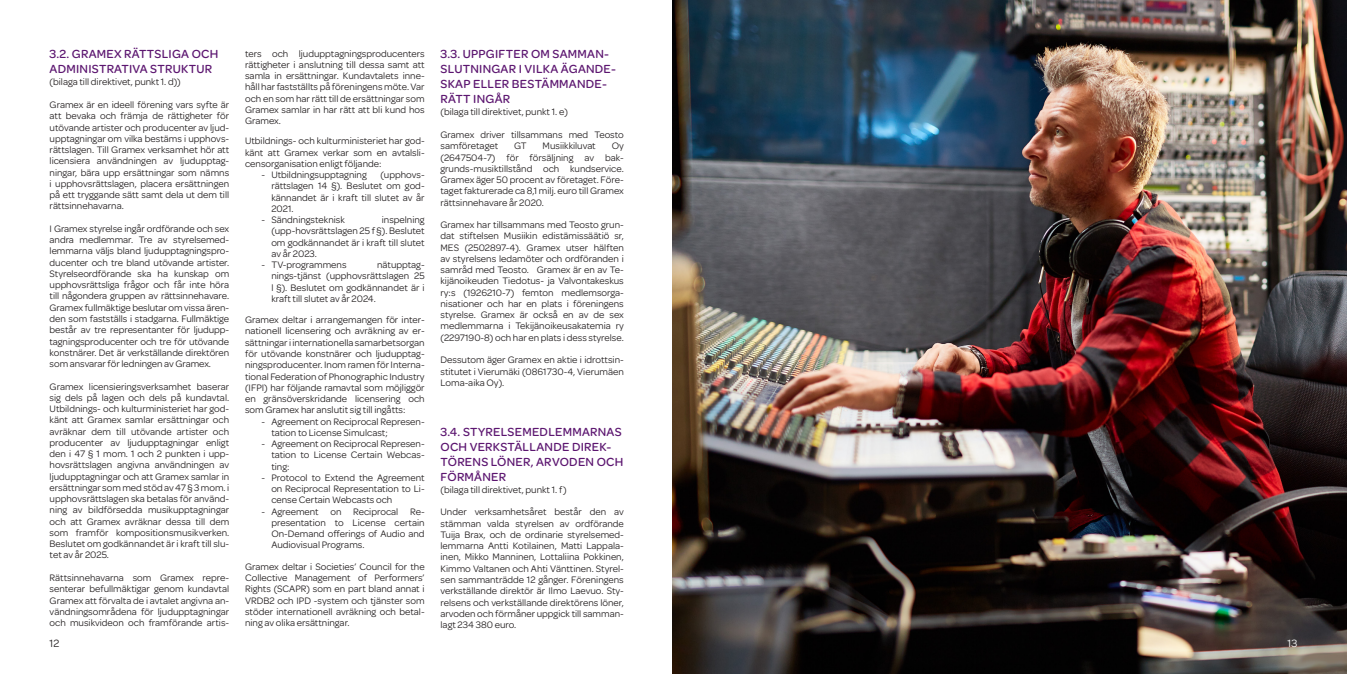
<style>
.page{position:relative;width:1347px;height:674px;background:#fff}
.page>*{position:absolute;margin:0;border:0;box-sizing:border-box;transform-origin:0 0}
.t1{font:500 12.5px/15px "Omnes";letter-spacing:.02em;color:#5c1670}
.t2{font:11.25px "Omnes";color:#231f20}
.t3{font:11.25px "Omnes";color:#fff}
.t4{font:10px/11.2px "Omnes";color:#231f20;text-align:justify}
</style>
<div class="page">
<img style="left:673px;top:0;width:673px;height:673px">
<p class="t1" style="left:50px;top:46px;width:170px">3.2. GRAMEX RÄTTSLIGA OCH<br>ADMINISTRATIVA STRUKTUR</p>
<p class="t4" style="left:50px;top:76px;width:133px">(bilaga till direktivet, punkt 1. d))</p>
<p class="t4" style="left:50px;top:98px;width:181px">Gramex är en ideell förening vars syfte är att bevaka och främja de rättigheter för utövande artister och producenter av ljud&shy;upptagningar om vilka bestäms i upphovs&shy;rättslagen. Till Gramex verksamhet hör att licensiera användningen av ljudupptag&shy;ningar, bära upp ersättningar som nämns i upphovsrättslagen, placera ersättningen på ett tryggande sätt samt dela ut dem till rättsinnehavarna.</p>
<p class="t4" style="left:50px;top:222px;width:181px">I Gramex styrelse ingår ordförande och sex andra medlemmar. Tre av styrelsemed&shy;lemmarna väljs bland ljudupptagningspro&shy;ducenter och tre bland utövande artister.<br>Styrelseordförande ska ha kunskap om upphovsrättsliga frågor och får inte höra till någondera gruppen av rättsinnehavare.<br>Gramex fullmäktige beslutar om vissa ären&shy;den som fastställs i stadgarna. Fullmäktige består av tre representanter för ljudupp&shy;tagningsproducenter och tre för utövande konstnärer. Det är verkställande direktören som ansvarar för ledningen av Gramex.</p>
<p class="t4" style="left:50px;top:380px;width:181px">Gramex licensieringsverksamhet baserar sig dels på lagen och dels på kundavtal.<br>Utbildnings- och kulturministeriet har god&shy;känt att Gramex samlar ersättningar och avräknar dem till utövande artister och producenter av ljudupptagningar enligt den i 47 § 1 mom. 1 och 2 punkten i upp&shy;hovsrättslagen angivna användningen av ljudupptagningar och att Gramex samlar in ersättningar som med stöd av 47 § 3 mom. i upphovsrättslagen ska betalas för använd&shy;ning av bildförsedda musikupptagningar och att Gramex avräknar dessa till dem som framför kompositionsmusikverken.<br>Beslutet om godkännandet är i kraft till slu&shy;tet av år 2025.</p>
<p class="t4" style="left:50px;top:571px;width:181px">Rättsinnehavarna som Gramex repre&shy;senterar befullmäktigar genom kundavtal Gramex att förvalta de i avtalet angivna an&shy;vändningsområdena för ljudupptagningar och musikvideon och framförande artis-</p>
<p class="t4" style="left:245px;top:47px;width:181px">ters och ljudupptagningsproducenters rättigheter i anslutning till dessa samt att samla in ersättningar. Kundavtalets inne&shy;håll har fastställts på föreningens möte. Var och en som har rätt till de ersättningar som Gramex samlar in har rätt att bli kund hos Gramex.</p>
<p class="t4" style="left:245px;top:135px;width:181px">Utbildnings- och kulturministeriet har god&shy;känt att Gramex verkar som en avtalsli&shy;censorganisation enligt följande:</p>
<p class="t4" style="left:261px;top:168px;width:107px">- Utbildningsupptagning</p>
<p class="t4" style="left:271px;top:168px;width:155px;text-indent:109px">(upphovs&shy;rättslagen 14 §). Beslutet om god&shy;kännandet är i kraft till slutet av år 2021.</p>
<p class="t4" style="left:261px;top:213px;width:85px">- Sändningsteknisk</p>
<p class="t4" style="left:271px;top:213px;width:155px;text-indent:110px">inspelning (upp-hovsrättslagen 25 f §). Beslutet om godkännandet är i kraft till slutet av år 2023.</p>
<p class="t4" style="left:261px;top:258px;width:87px">- TV-programmens</p>
<p class="t4" style="left:271px;top:258px;width:155px;text-indent:106px">nätupptag&shy;nings-tjänst (upphovsrättslagen 25 l §). Beslutet om godkännandet är i kraft till slutet av år 2024.</p>
<p class="t4" style="left:245px;top:313px;width:181px">Gramex deltar i arrangemangen för inter&shy;nationell licensering och avräkning av er&shy;sättningar i internationella samarbetsorgan för utövande konstnärer och ljudupptag&shy;ningsproducenter. Inom ramen för Interna&shy;tional Federation of Phonographic Industry (IFPI) har följande ramavtal som möjliggör en gränsöverskridande licensering och som Gramex har anslutit sig till ingåtts:</p>
<p class="t4" style="left:271px;top:415px;width:155px;text-indent:-10px">- Agreement on Reciprocal Represen&shy;tation to License Simulcast;</p>
<p class="t4" style="left:271px;top:437px;width:155px;text-indent:-10px">- Agreement on Reciprocal Represen&shy;tation to License Certain Webcas&shy;ting:</p>
<p class="t4" style="left:271px;top:471px;width:155px;text-indent:-10px">- Protocol to Extend the Agreement on Reciprocal Representation to Li&shy;cense Certain Webcasts och</p>
<p class="t4" style="left:271px;top:505px;width:155px;text-indent:-10px">- Agreement on Reciprocal Re&shy;presentation to License certain On-Demand offerings of Audio and Audiovisual Programs.</p>
<p class="t4" style="left:245px;top:560px;width:181px">Gramex deltar i Societies’ Council for the Collective Management of Performers’ Rights (SCAPR) som en part bland annat i VRDB2 och IPD -system och tjänster som stöder internationell avräkning och betal&shy;ning av olika ersättningar.</p>
<p class="t1" style="left:440px;top:46px;width:177px">3.3. UPPGIFTER OM SAMMAN-<br>SLUTNINGAR I VILKA ÄGANDE-<br>SKAP ELLER BESTÄMMANDE-<br>RÄTT INGÅR</p>
<p class="t4" style="left:440px;top:106px;width:129px">(bilaga till direktivet, punkt 1. e)</p>
<p class="t4" style="left:440px;top:128px;width:185px">Gramex driver tillsammans med Teosto samföretaget</p>
<p class="t4" style="left:514px;top:140px;width:14px">GT</p>
<p class="t4" style="left:542px;top:140px;width:55px">Musiikkiluvat</p>
<p class="t4" style="left:440px;top:140px;width:185px;text-indent:171px">Oy (2647504-7) för försäljning av bak&shy;grunds-musiktillstånd och kundservice.<br>Gramex äger 50 procent av företaget. Före&shy;taget fakturerade ca 8,1 milj. euro till Gramex rättsinnehavare år 2020.</p>
<p class="t4" style="left:440px;top:218px;width:185px">Gramex har tillsammans med Teosto grun&shy;dat stiftelsen Musiikin edistämissäätiö sr, MES (2502897-4). Gramex utser hälften av styrelsens ledamöter och ordföranden i samråd med Teosto. Gramex är en av Te&shy;kijänoikeuden Tiedotus- ja Valvontakeskus ry:s (1926210-7) femton medlemsorga&shy;nisationer och har en plats i föreningens styrelse. Gramex är också en av de sex medlemmarna i Tekijänoikeusakatemia ry (2297190-8) och har en plats i dess styrelse.</p>
<p class="t4" style="left:440px;top:353px;width:185px">Dessutom äger Gramex en aktie i idrottsin&shy;stitutet i Vierumäki (0861730-4, Vierumäen Loma-aika Oy).</p>
<p class="t1" style="left:440px;top:423px;width:184px">3.4. STYRELSEMEDLEMMARNAS<br>OCH VERKSTÄLLANDE DIREK-<br>TÖRENS LÖNER, ARVODEN OCH<br>FÖRMÅNER</p>
<p class="t4" style="left:440px;top:483px;width:127px">(bilaga till direktivet, punkt 1. f)</p>
<p class="t4" style="left:440px;top:505px;width:185px">Under verksamhetsåret består den av stämman valda styrelsen av ordförande Tuija Brax, och de ordinarie styrelsemed&shy;lemmarna Antti Kotilainen, Matti Lappala&shy;inen, Mikko Manninen, Lottaliina Pokkinen, Kimmo Valtanen och Ahti Vänttinen. Styrel&shy;sen sammanträdde 12 gånger. Föreningens verkställande direktör är Ilmo Laevuo. Sty&shy;relsens och verkställande direktörens löner, arvoden och förmåner uppgick till samman&shy;lagt 234 380 euro.</p>
<p class="t2" style="left:50px;top:635px;width:11px">12</p>
<p class="t3" style="left:1287px;top:635px;width:11px">13</p>
</div>
